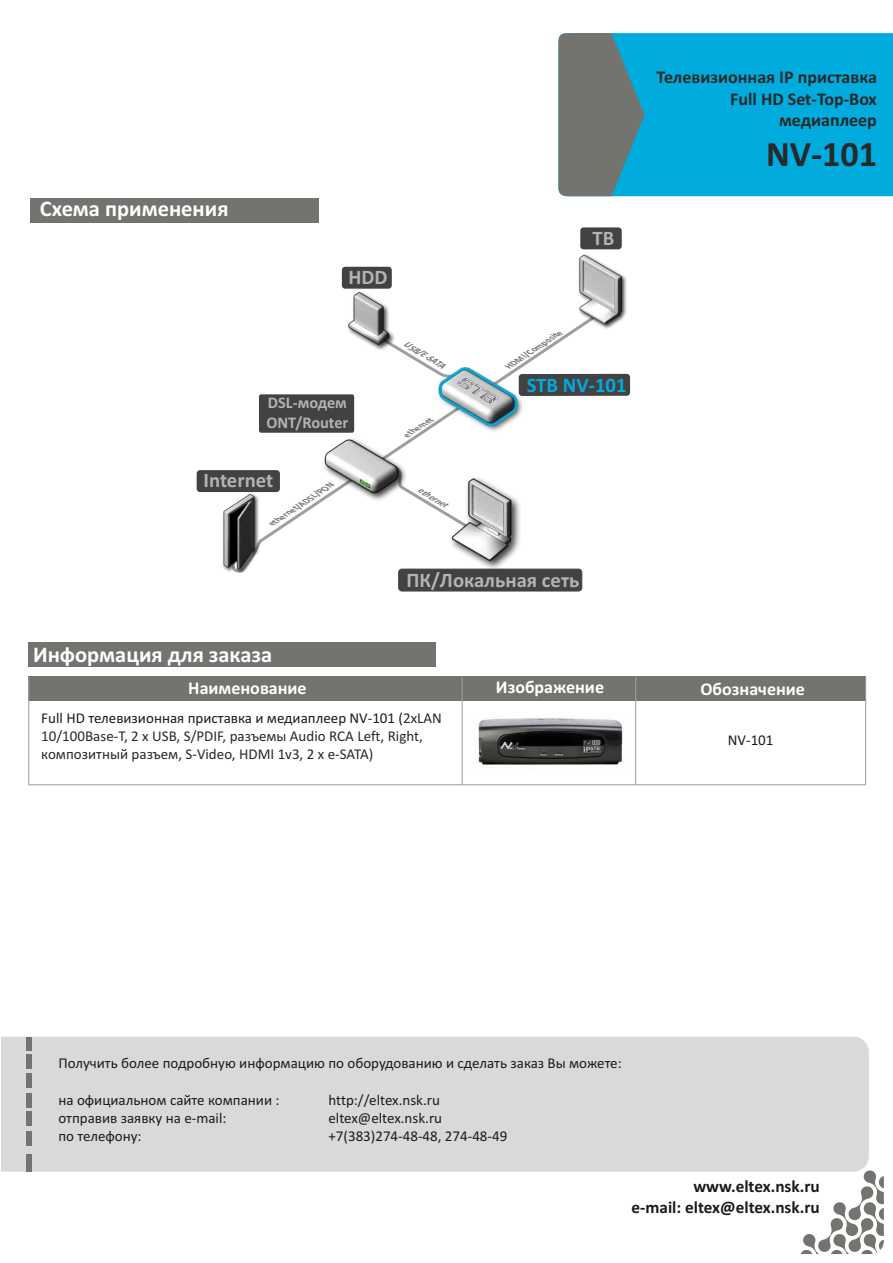
<style>
.page{position:relative;width:893px;height:1263px;background:#fff}
.page>*{position:absolute;margin:0;border:0;box-sizing:border-box;transform-origin:0 0}
.t1{font:700 36px "Calibri";color:#292929}
.t2{font:700 22.5px "Calibri";color:#fff}
.t3{font:700 20.7px "Calibri";color:#b3b3b3}
.t4{font:700 20.7px "Calibri";color:#00abde}
.t5{font:700 18px/21.9px "Calibri";color:#292929;text-align:right}
.t6{font:700 18px "Calibri";color:#fff}
.t7{font:700 17.25px/21px "Calibri";color:#1c1c17;text-align:right}
.t8{font:700 16.35px/20px "Calibri";color:#b3b3b3}
.t9{font:15px "Calibri";color:#1c1c17}
.t10{font:15px/18.3px "Calibri";color:#292929}
.t11{font:italic 700 9.3px "Calibri";color:#737370}
.t12{font:italic 700 8.85px "Calibri";color:#737370}
.s1{color:#1c1c17}
</style>
<div class="page">
<div style="left:580px;top:227px;width:42px;height:22px;background:#424242;border-radius:3px"></div>
<div style="left:398px;top:569px;width:184px;height:22px;background:#424242;border:1px solid #424242;border-radius:3px"></div>
<div style="left:197px;top:470px;width:83px;height:22px;background:#424242;border-radius:3px"></div>
<div style="left:342px;top:267px;width:50px;height:22px;background:#424242;border-radius:3px"></div>
<div style="left:519px;top:374px;width:111px;height:22px;background:#424242;border-radius:3px"></div>
<svg style="left:801px;top:1170px;width:83px;height:84px"></svg>
<div style="left:28px;top:642px;width:408px;height:25px;background:#737370"></div>
<div style="left:28px;top:677px;width:838px;height:24px;background:#737370"></div>
<hr style="left:29px;top:784px;width:837px;height:1px;background:#9e9e9e">
<hr style="left:462px;top:677px;width:1px;height:108px;background:#9e9e9e">
<hr style="left:28px;top:677px;width:1px;height:108px;background:#9e9e9e">
<hr style="left:865px;top:677px;width:1px;height:108px;background:#9e9e9e">
<hr style="left:635px;top:677px;width:1px;height:108px;background:#9e9e9e">
<div style="left:645px;top:33px;width:248px;height:163px;background:#00abde"></div>
<svg style="left:558px;top:33px;width:87px;height:163px;background:#5e7e86"></svg>
<div style="left:31px;top:198px;width:288px;height:24px;background:#737370"></div>
<img style="left:353px;top:291px;width:36px;height:21px">
<img style="left:578px;top:254px;width:49px;height:75px">
<svg style="left:232px;top:312px;width:368px;height:260px"></svg>
<img style="left:314px;top:422px;width:99px;height:84px">
<img style="left:223px;top:493px;width:36px;height:80px">
<img style="left:428px;top:358px;width:102px;height:80px">
<img style="left:478px;top:718px;width:145px;height:47px">
<div style="left:1px;top:1037px;width:868px;height:135px;background:#d9d9d9"></div>
<div style="left:26px;top:1131px;width:5px;height:15px;background:#737370"></div>
<div style="left:26px;top:1037px;width:5px;height:13px;background:#737370"></div>
<div style="left:26px;top:1093px;width:5px;height:15px;background:#737370"></div>
<div style="left:26px;top:1073px;width:5px;height:15px;background:#737370"></div>
<div style="left:26px;top:1154px;width:5px;height:15px;background:#737370"></div>
<div style="left:26px;top:1054px;width:5px;height:15px;background:#737370"></div>
<div style="left:26px;top:1111px;width:5px;height:15px;background:#737370"></div>
<div style="left:26px;top:1157px;width:5px;height:15px;background:#737370"></div>
<h2 class="t2" style="left:40px;top:199px;width:190px">Схема применения</h2>
<h3 class="t3" style="left:348px;top:269px;width:41px">HDD</h3>
<p class="t8" style="left:266px;top:393px;width:83px">DSL-модем<br>ONT/Router</p>
<p class="t11" style="left:406px;top:339px;width:47px;rotate:31deg">USB/E-SATA</p>
<p class="t12" style="left:404px;top:432px;width:34px;rotate:-33deg">ethernet</p>
<h3 class="t3" style="left:204px;top:471px;width:71px">Internet</h3>
<p class="t12" style="left:269px;top:521px;width:76px;rotate:-33deg">ethernet/ADSL/PON</p>
<p class="t12" style="left:421px;top:486px;width:34px;rotate:31deg">ethernet</p>
<h3 class="t3" style="left:592px;top:229px;width:23px">ТВ</h3>
<p class="t12" style="left:506px;top:363px;width:66px;rotate:-33deg">HDMI/Composite</p>
<h3 class="t4" style="left:527px;top:376px;width:101px">STB NV-101</h3>
<h3 class="t3" style="left:406px;top:571px;width:174px">ПК/Локальная сеть</h3>
<p class="t5" style="left:657px;top:67px;width:222px">Телевизионная IP приставка<br>Full HD Set-Top-Box медиаплеер</p>
<h1 class="t1" style="left:766px;top:139px;width:112px">NV-101</h1>
<h2 class="t2" style="left:33px;top:645px;width:241px">Информация для заказа</h2>
<p class="t6" style="left:188px;top:680px;width:120px">Наименование</p>
<p class="t6" style="left:496px;top:680px;width:110px">Изображение</p>
<p class="t6" style="left:700px;top:681px;width:106px">Обозначение</p>
<p class="t9" style="left:728px;top:734px;width:47px">NV-101</p>
<p class="t10" style="left:41px;top:710px;width:402px"><span class="s1">Full HD телевизионная приставка и медиаплеер NV-101 (</span>2xLAN<br>10/100Base-T, 2 x USB, S/PDIF, разъемы Audio RСA Left, Right, композитный разъем, S-Video, HDMI 1v3, 2 x e-SATA)</p>
<p class="t9" style="left:58px;top:1057px;width:565px">Получить более подробную информацию по оборудованию и сделать заказ Вы можете:</p>
<p class="t9" style="left:58px;top:1093px;width:223px">на официальном сайте компании :</p>
<p class="t9" style="left:328px;top:1093px;width:113px">http://eltex.nsk.ru</p>
<p class="t9" style="left:58px;top:1112px;width:170px">отправив заявку на e-mail:</p>
<p class="t9" style="left:328px;top:1112px;width:115px">eltex@eltex.nsk.ru</p>
<p class="t9" style="left:58px;top:1130px;width:85px">по телефону:</p>
<p class="t9" style="left:328px;top:1130px;width:180px">+7(383)274-48-48, 274-48-49</p>
<p class="t7" style="left:631px;top:1177px;width:190px">www.eltex.nsk.ru<br>e-mail: eltex@eltex.nsk.ru</p>
</div>
